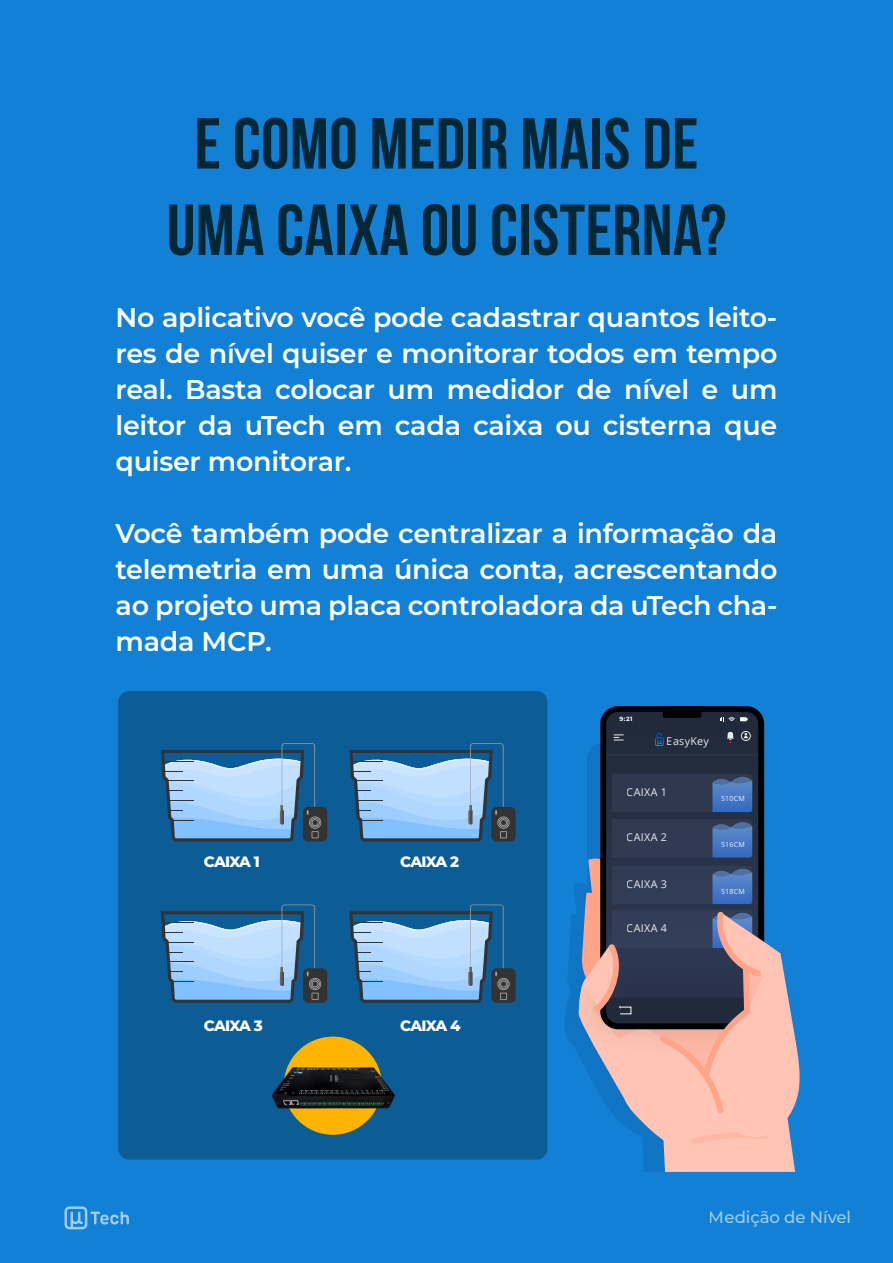
<style>
.page{position:relative;width:893px;height:1263px;background:#1280d4}
.page>*{position:absolute;margin:0;border:0;box-sizing:border-box;transform-origin:0 0}
.t1{font:700 72px/86.4px "Bebas Neue";letter-spacing:.005em;color:#042735;text-align:center}
.t2{font:600 27px/36px "Montserrat";letter-spacing:-.01em;color:#fff;text-align:justify}
.t3{font:500 16.5px "Montserrat";letter-spacing:-.005em;color:#fff}
.t4{font:800 15px "Montserrat";letter-spacing:-.055em;color:#fff}
.t5{font:10.8px "Open Sans";letter-spacing:.025em;color:#fff}
.t6{font:7.05px "Open Sans";letter-spacing:.025em;color:#fff}
.t7{font:700 6.15px "Montserrat";color:#fff}
</style>
<div class="page">
<svg style="left:64px;top:1206px;width:65px;height:23px"></svg>
<div style="left:118px;top:691px;width:429px;height:468px;background:#0c5c95;border-radius:11px"></div>
<div style="left:303px;top:807px;width:24px;height:34px;background:#333;border-radius:5px"></div>
<svg style="left:161px;top:743px;width:160px;height:98px"></svg>
<div style="left:491px;top:807px;width:25px;height:34px;background:#333;border-radius:5px"></div>
<svg style="left:349px;top:743px;width:161px;height:98px"></svg>
<div style="left:303px;top:968px;width:24px;height:35px;background:#333;border-radius:5px"></div>
<svg style="left:161px;top:904px;width:160px;height:99px"></svg>
<div style="left:491px;top:968px;width:25px;height:35px;background:#333;border-radius:5px"></div>
<svg style="left:349px;top:904px;width:161px;height:99px"></svg>
<svg style="left:570px;top:743px;width:195px;height:193px"></svg>
<img style="left:565px;top:936px;width:14px;height:119px">
<svg style="left:600px;top:706px;width:164px;height:113px;background:#253247"></svg>
<div style="left:663px;top:706px;width:38px;height:12px;background:#000;border-radius:2px"></div>
<svg style="left:720px;top:717px;width:28px;height:4px"></svg>
<svg style="left:579px;top:819px;width:221px;height:353px"></svg>
<div style="left:284px;top:1036px;width:98px;height:99px;background:#ffb400;border-radius:50%"></div>
<img style="left:271px;top:1046px;width:125px;height:81px">
<h1 class="t1" style="left:167px;top:100px;width:561px">E COMO MEDIR MAIS DE<br>UMA CAIXA OU CISTERNA?</h1>
<p class="t2" style="left:116px;top:298px;width:663px">No aplicativo você pode cadastrar quantos leito&shy;res de nível quiser e monitorar todos em tempo real. Basta colocar um medidor de nível e um leitor da uTech em cada caixa ou cisterna que quiser monitorar.</p>
<p class="t2" style="left:116px;top:514px;width:663px">Você também pode centralizar a informação da telemetria em uma única conta, acrescentando ao projeto uma placa controladora da uTech cha&shy;mada MCP.</p>
<p class="t4" style="left:204px;top:851px;width:57px">CAIXA 1</p>
<p class="t4" style="left:400px;top:851px;width:60px">CAIXA 2</p>
<p class="t4" style="left:204px;top:1015px;width:60px">CAIXA 3</p>
<p class="t4" style="left:400px;top:1015px;width:62px">CAIXA 4</p>
<p class="t7" style="left:619px;top:715px;width:15px">9:21</p>
<p class="t5" style="left:667px;top:734px;width:44px">EasyKey</p>
<p class="t5" style="left:627px;top:785px;width:42px">CAIXA 1</p>
<p class="t5" style="left:627px;top:830px;width:42px">CAIXA 2</p>
<p class="t5" style="left:627px;top:877px;width:42px">CAIXA 3</p>
<p class="t5" style="left:627px;top:921px;width:42px">CAIXA 4</p>
<p class="t6" style="left:721px;top:793px;width:25px">510CM</p>
<p class="t6" style="left:721px;top:839px;width:25px">516CM</p>
<p class="t6" style="left:721px;top:887px;width:25px">518CM</p>
<p class="t3" style="left:709px;top:1205px;width:144px">Medição de Nível</p>
</div>
